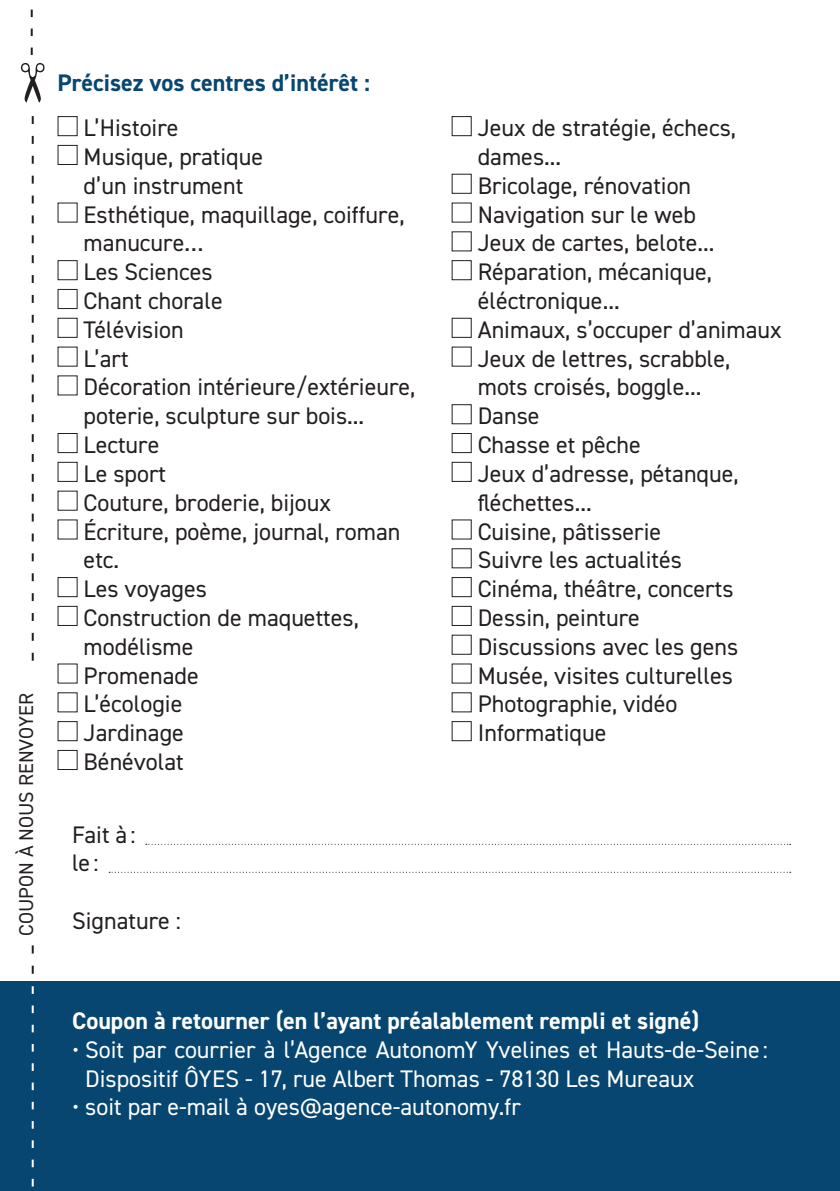
<style>
.page{position:relative;width:840px;height:1191px;background:#fff}
.page>*{position:absolute;margin:0;border:0;box-sizing:border-box;transform-origin:0 0}
.t1{font:24px/28.8px "DIN2014";color:#231f20}
.t2{font:24px/28.8px "DIN2014";color:#fff}
.t3{font:700 24px "DIN2014";color:#fff}
.t4{font:700 24px "DIN2014";color:#074670}
.t5{font:20px "DIN2014";color:#231f20}
</style>
<div class="page">
<div style="left:57px;top:116px;width:21px;height:20px;border:1px solid #231f20"></div>
<div style="left:57px;top:145px;width:21px;height:20px;border:1px solid #231f20"></div>
<div style="left:57px;top:260px;width:21px;height:20px;border:1px solid #231f20"></div>
<div style="left:57px;top:289px;width:21px;height:20px;border:1px solid #231f20"></div>
<div style="left:57px;top:318px;width:21px;height:20px;border:1px solid #231f20"></div>
<div style="left:57px;top:433px;width:21px;height:20px;border:1px solid #231f20"></div>
<div style="left:57px;top:462px;width:21px;height:20px;border:1px solid #231f20"></div>
<div style="left:57px;top:577px;width:21px;height:20px;border:1px solid #231f20"></div>
<div style="left:57px;top:606px;width:21px;height:20px;border:1px solid #231f20"></div>
<div style="left:57px;top:721px;width:21px;height:20px;border:1px solid #231f20"></div>
<div style="left:57px;top:750px;width:21px;height:20px;border:1px solid #231f20"></div>
<div style="left:451px;top:116px;width:20px;height:20px;border:1px solid #231f20"></div>
<div style="left:451px;top:174px;width:20px;height:20px;border:1px solid #231f20"></div>
<div style="left:451px;top:260px;width:20px;height:20px;border:1px solid #231f20"></div>
<div style="left:451px;top:318px;width:20px;height:20px;border:1px solid #231f20"></div>
<div style="left:451px;top:404px;width:20px;height:20px;border:1px solid #231f20"></div>
<div style="left:451px;top:433px;width:20px;height:20px;border:1px solid #231f20"></div>
<div style="left:451px;top:462px;width:20px;height:20px;border:1px solid #231f20"></div>
<div style="left:451px;top:548px;width:20px;height:20px;border:1px solid #231f20"></div>
<div style="left:451px;top:577px;width:20px;height:20px;border:1px solid #231f20"></div>
<div style="left:451px;top:606px;width:20px;height:20px;border:1px solid #231f20"></div>
<div style="left:451px;top:721px;width:20px;height:20px;border:1px solid #231f20"></div>
<div style="left:0;top:981px;width:839px;height:210px;background:#074670"></div>
<svg style="left:146px;top:844px;width:644px;height:1px"></svg>
<svg style="left:109px;top:871px;width:681px;height:1px"></svg>
<svg style="left:32px;top:986px;width:2px;height:201px"></svg>
<svg style="left:32px;top:945px;width:2px;height:28px"></svg>
<svg style="left:32px;top:116px;width:2px;height:544px"></svg>
<svg style="left:31px;top:9px;width:2px;height:46px"></svg>
<svg style="left:21px;top:63px;width:23px;height:40px"></svg>
<p class="t5" style="left:14px;top:936px;width:244px;rotate:-90deg">COUPON À NOUS RENVOYER</p>
<p class="t4" style="left:57px;top:66px;width:314px">Précisez vos centres d’intérêt :</p>
<p class="t1" style="left:84px;top:113px;width:96px">L’Histoire</p>
<p class="t1" style="left:84px;top:142px;width:181px">Musique, pratique d’un instrument</p>
<p class="t1" style="left:84px;top:199px;width:322px">Esthétique, maquillage, coiffure, manucure…</p>
<p class="t1" style="left:84px;top:257px;width:130px">Les Sciences</p>
<p class="t1" style="left:84px;top:286px;width:140px">Chant chorale</p>
<p class="t1" style="left:84px;top:315px;width:102px">Télévision</p>
<p class="t1" style="left:84px;top:343px;width:46px">L’art</p>
<p class="t1" style="left:84px;top:372px;width:333px">Décoration intérieure/extérieure, poterie, sculpture sur bois...</p>
<p class="t1" style="left:84px;top:430px;width:77px">Lecture</p>
<p class="t1" style="left:84px;top:459px;width:84px">Le sport</p>
<p class="t1" style="left:84px;top:487px;width:249px">Couture, broderie, bijoux</p>
<p class="t1" style="left:84px;top:516px;width:318px">Écriture, poème, journal, roman etc.</p>
<p class="t1" style="left:84px;top:574px;width:125px">Les voyages</p>
<p class="t1" style="left:84px;top:603px;width:277px">Construction de maquettes, modélisme</p>
<p class="t1" style="left:84px;top:660px;width:117px">Promenade</p>
<p class="t1" style="left:84px;top:689px;width:100px">L’écologie</p>
<p class="t1" style="left:84px;top:718px;width:102px">Jardinage</p>
<p class="t1" style="left:84px;top:747px;width:102px">Bénévolat</p>
<p class="t1" style="left:72px;top:819px;width:65px">Fait à :</p>
<p class="t1" style="left:72px;top:848px;width:28px">le:</p>
<p class="t1" style="left:72px;top:906px;width:110px">Signature :</p>
<p class="t1" style="left:477px;top:113px;width:260px">Jeux de stratégie, échecs, dames...</p>
<p class="t1" style="left:477px;top:171px;width:215px">Bricolage, rénovation</p>
<p class="t1" style="left:477px;top:199px;width:220px">Navigation sur le web</p>
<p class="t1" style="left:477px;top:228px;width:238px">Jeux de cartes, belote...</p>
<p class="t1" style="left:477px;top:257px;width:235px">Réparation, mécanique, éléctronique...</p>
<p class="t1" style="left:477px;top:315px;width:305px">Animaux, s’occuper d’animaux</p>
<p class="t1" style="left:477px;top:343px;width:254px">Jeux de lettres, scrabble, mots croisés, boggle...</p>
<p class="t1" style="left:477px;top:401px;width:63px">Danse</p>
<p class="t1" style="left:477px;top:430px;width:164px">Chasse et pêche</p>
<p class="t1" style="left:477px;top:459px;width:262px">Jeux d’adresse, pétanque, fléchettes...</p>
<p class="t1" style="left:477px;top:516px;width:185px">Cuisine, pâtisserie</p>
<p class="t1" style="left:477px;top:545px;width:206px">Suivre les actualités</p>
<p class="t1" style="left:477px;top:574px;width:257px">Cinéma, théâtre, concerts</p>
<p class="t1" style="left:477px;top:603px;width:164px">Dessin, peinture</p>
<p class="t1" style="left:477px;top:631px;width:262px">Discussions avec les gens</p>
<p class="t1" style="left:477px;top:660px;width:256px">Musée, visites culturelles</p>
<p class="t1" style="left:477px;top:689px;width:201px">Photographie, vidéo</p>
<p class="t1" style="left:477px;top:718px;width:130px">Informatique</p>
<p class="t3" style="left:72px;top:1004px;width:628px">Coupon à retourner (en l’ayant préalablement rempli et signé)</p>
<p class="t2" style="left:85px;top:1034px;width:683px;text-indent:-13px">• Soit par courrier à l’Agence AutonomY Yvelines et Hauts‑de‑Seine :<br>Dispositif ÔYES - 17, rue Albert Thomas - 78130 Les Mureaux</p>
<p class="t2" style="left:72px;top:1092px;width:450px">• soit par e-mail à oyes@agence-autonomy.fr</p>
</div>
